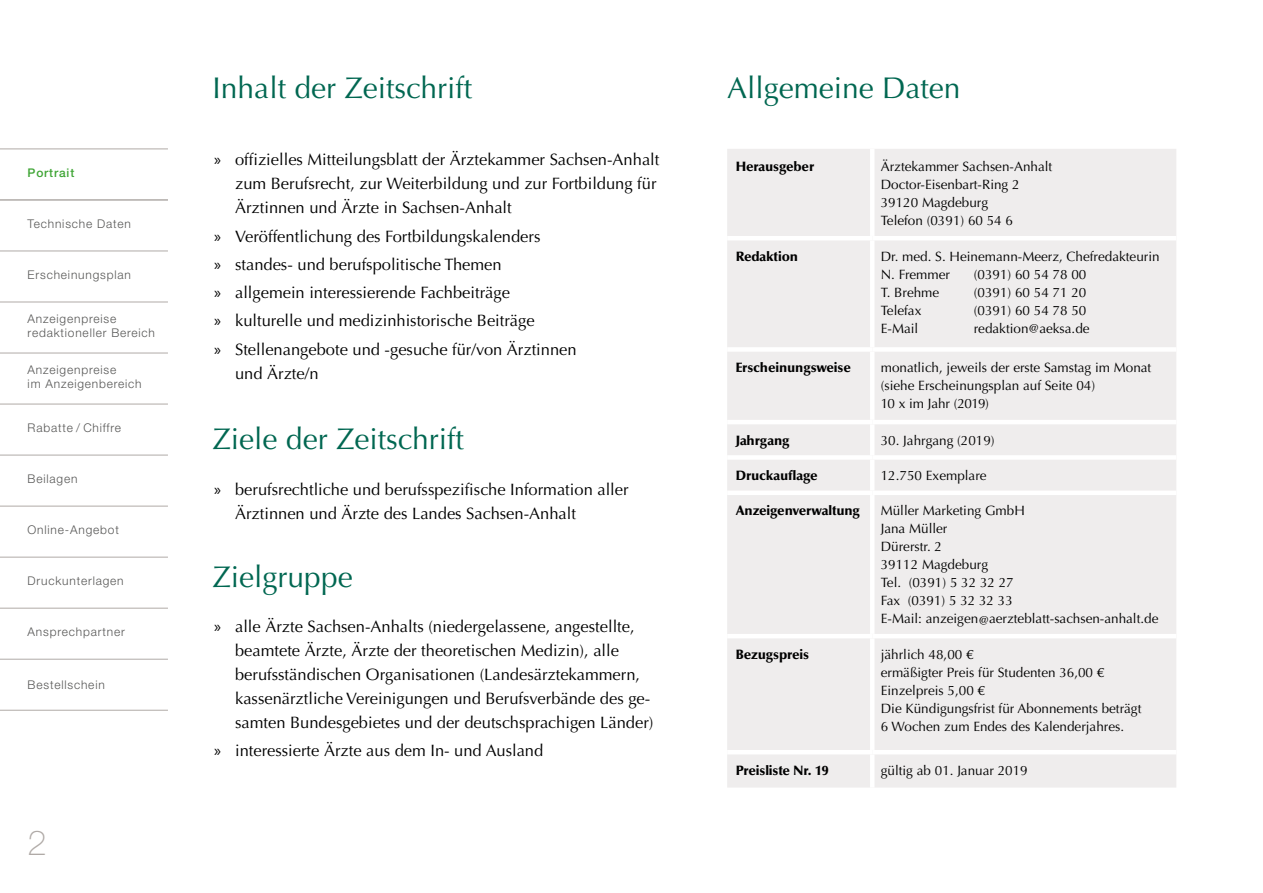
<style>
.page{position:relative;width:1263px;height:893px;background:#fff}
.page>*{position:absolute;margin:0;border:0;box-sizing:border-box;transform-origin:0 0}
.t1{font:100 34.5px "Helvetica Neue LT Std";color:#b0aaa7}
.t2{font:30px "Optima LT";color:#006751}
.t3{font:16.5px/24px "Optima LT";color:#000}
.t4{font:13.5px/18px "Optima LT";color:#000}
.t5{font:900 13.5px "Optima LT";letter-spacing:-.01em;color:#000}
.t6{font:300 12px/14.4px "Helvetica Neue LT Std";letter-spacing:.07em;color:#575756}
.t7{font:500 12px "Helvetica Neue LT Std";letter-spacing:.07em;color:#3fa535}
.s1{font-family:"Myriad Pro"}
</style>
<div class="page">
<hr style="left:0;top:200px;width:168px;height:1px;background:#b0aaa7">
<hr style="left:0;top:149px;width:168px;height:1px;background:#b0aaa7">
<hr style="left:0;top:251px;width:168px;height:1px;background:#b0aaa7">
<hr style="left:0;top:302px;width:168px;height:1px;background:#b0aaa7">
<hr style="left:0;top:353px;width:168px;height:1px;background:#b0aaa7">
<hr style="left:0;top:404px;width:168px;height:1px;background:#b0aaa7">
<hr style="left:0;top:455px;width:168px;height:1px;background:#b0aaa7">
<hr style="left:0;top:608px;width:168px;height:1px;background:#b0aaa7">
<hr style="left:0;top:506px;width:168px;height:1px;background:#b0aaa7">
<hr style="left:0;top:659px;width:168px;height:1px;background:#b0aaa7">
<hr style="left:0;top:557px;width:168px;height:1px;background:#b0aaa7">
<hr style="left:0;top:710px;width:168px;height:1px;background:#b0aaa7">
<div style="left:727px;top:149px;width:449px;height:639px;background:#efeded"></div>
<hr style="left:870px;top:149px;width:4px;height:87px;background:#fff">
<hr style="left:727px;top:236px;width:145px;height:4px;background:#fff">
<hr style="left:872px;top:236px;width:304px;height:4px;background:#fff">
<hr style="left:870px;top:240px;width:4px;height:107px;background:#fff">
<div style="left:727px;top:347px;width:145px;height:5px;background:#fff"></div>
<div style="left:872px;top:347px;width:304px;height:5px;background:#fff"></div>
<hr style="left:870px;top:352px;width:4px;height:68px;background:#fff">
<hr style="left:727px;top:420px;width:145px;height:4px;background:#fff">
<hr style="left:872px;top:420px;width:304px;height:4px;background:#fff">
<hr style="left:870px;top:424px;width:4px;height:31px;background:#fff">
<div style="left:727px;top:455px;width:145px;height:5px;background:#fff"></div>
<div style="left:872px;top:455px;width:304px;height:5px;background:#fff"></div>
<hr style="left:870px;top:460px;width:4px;height:31px;background:#fff">
<hr style="left:727px;top:491px;width:145px;height:4px;background:#fff">
<hr style="left:872px;top:491px;width:304px;height:4px;background:#fff">
<hr style="left:870px;top:495px;width:4px;height:139px;background:#fff">
<hr style="left:727px;top:634px;width:145px;height:4px;background:#fff">
<hr style="left:872px;top:634px;width:304px;height:4px;background:#fff">
<hr style="left:870px;top:638px;width:4px;height:112px;background:#fff">
<hr style="left:727px;top:750px;width:145px;height:4px;background:#fff">
<hr style="left:872px;top:750px;width:304px;height:4px;background:#fff">
<hr style="left:870px;top:754px;width:4px;height:34px;background:#fff">
<p class="t7" style="left:28px;top:166px;width:48px">Portrait</p>
<p class="t6" style="left:28px;top:216px;width:105px">Technische Daten</p>
<p class="t6" style="left:28px;top:267px;width:105px">Erscheinungsplan</p>
<p class="t6" style="left:28px;top:311px;width:129px">Anzeigenpreise redaktioneller Bereich</p>
<p class="t6" style="left:28px;top:362px;width:116px">Anzeigenpreise<br>im Anzeigenbereich</p>
<p class="t6" style="left:28px;top:420px;width:95px">Rabatte / Chiffre</p>
<p class="t6" style="left:28px;top:471px;width:51px">Beilagen</p>
<p class="t6" style="left:28px;top:523px;width:93px">Online-Angebot</p>
<p class="t6" style="left:28px;top:574px;width:98px">Druckunterlagen</p>
<p class="t6" style="left:28px;top:625px;width:99px">Ansprechpartner</p>
<p class="t6" style="left:28px;top:678px;width:79px">Bestellschein</p>
<h1 class="t1" style="left:28px;top:823px;width:21px">2</h1>
<h2 class="t2" style="left:213px;top:71px;width:261px">Inhalt der Zeitschrift</h2>
<p class="t3" style="left:235px;top:148px;width:426px;text-indent:-21px"><span class="s1">»</span> offizielles Mitteilungsblatt der Ärztekammer Sachsen-Anhalt zum Berufsrecht, zur Weiterbildung und zur Fortbildung für<br>Ärztinnen und Ärzte in Sachsen-Anhalt</p>
<p class="t3" style="left:214px;top:222px;width:364px;line-height:28.2px"><span class="s1">»</span> Veröffentlichung des Fortbildungskalenders<br><span class="s1">»</span> standes- und berufspolitische Themen<br><span class="s1">»</span> allgemein interessierende Fachbeiträge<br><span class="s1">»</span> kulturelle und medizinhistorische Beiträge<br><span class="s1">»</span> Stellenangebote und -gesuche für/von Ärztinnen</p>
<p class="t3" style="left:235px;top:361px;width:85px">und Ärzte/n</p>
<h2 class="t2" style="left:213px;top:422px;width:253px">Ziele der Zeitschrift</h2>
<p class="t3" style="left:235px;top:477px;width:395px;text-indent:-21px"><span class="s1">»</span> berufsrechtliche und berufsspezifische Information aller<br>Ärztinnen und Ärzte des Landes Sachsen-Anhalt</p>
<h2 class="t2" style="left:213px;top:559px;width:142px">Zielgruppe</h2>
<p class="t3" style="left:235px;top:615px;width:420px;text-indent:-21px"><span class="s1">»</span> alle Ärzte Sachsen-Anhalts (niedergelassene, angestellte, beamtete Ärzte, Ärzte der theoretischen Medizin), alle berufsständischen Organisationen (Landesärztekammern, kassenärztliche Vereinigungen und Berufsverbände des ge&shy;samten Bundesgebietes und der deutschsprachigen Länder)</p>
<p class="t3" style="left:214px;top:739px;width:331px"><span class="s1">»</span> interessierte Ärzte aus dem In- und Ausland</p>
<h2 class="t2" style="left:727px;top:71px;width:235px">Allgemeine Daten</h2>
<p class="t5" style="left:736px;top:159px;width:80px">Herausgeber</p>
<p class="t4" style="left:881px;top:158px;width:173px">Ärztekammer Sachsen-Anhalt<br>Doctor-Eisenbart-Ring 2<br>39120 Magdeburg<br>Telefon (0391) 60 54 6</p>
<p class="t5" style="left:736px;top:248px;width:64px">Redaktion</p>
<p class="t4" style="left:881px;top:247px;width:280px">Dr. med. S. Heinemann-Meerz, Chefredakteurin<br>N. Fremmer</p>
<p class="t4" style="left:974px;top:265px;width:114px">(0391) 60 54 78 00</p>
<p class="t4" style="left:881px;top:283px;width:60px">T. Brehme</p>
<p class="t4" style="left:974px;top:283px;width:114px">(0391) 60 54 71 20</p>
<p class="t4" style="left:881px;top:301px;width:42px">Telefax</p>
<p class="t4" style="left:974px;top:301px;width:114px">(0391) 60 54 78 50</p>
<p class="t4" style="left:881px;top:319px;width:39px">E-Mail</p>
<p class="t4" style="left:974px;top:319px;width:117px">redaktion@aeksa.de</p>
<p class="t5" style="left:736px;top:359px;width:117px">Erscheinungsweise</p>
<p class="t4" style="left:881px;top:359px;width:272px">monatlich, jeweils der erste Samstag im Monat (siehe Erscheinungsplan auf Seite 04)<br>10 x im Jahr (2019)</p>
<p class="t5" style="left:736px;top:432px;width:55px">Jahrgang</p>
<p class="t4" style="left:881px;top:431px;width:115px">30. Jahrgang (2019)</p>
<p class="t5" style="left:736px;top:467px;width:84px">Druckauflage</p>
<p class="t4" style="left:881px;top:467px;width:107px">12.750 Exemplare</p>
<p class="t5" style="left:736px;top:503px;width:126px">Anzeigenverwaltung</p>
<p class="t4" style="left:881px;top:502px;width:279px">Müller Marketing GmbH<br>Jana Müller<br>Dürerstr. 2<br>39112 Magdeburg<br>Tel. (0391) 5 32 32 27<br>Fax (0391) 5 32 32 33<br>E-Mail: anzeigen@aerzteblatt-sachsen-anhalt.de</p>
<p class="t5" style="left:736px;top:646px;width:75px">Bezugspreis</p>
<p class="t4" style="left:881px;top:645px;width:262px">jährlich 48,00 €<br>ermäßigter Preis für Studenten 36,00 €<br>Einzelpreis 5,00 €<br>Die Kündigungsfrist für Abonnements beträgt<br>6 Wochen zum Endes des Kalenderjahres.</p>
<p class="t5" style="left:736px;top:762px;width:94px">Preisliste Nr. 19</p>
<p class="t4" style="left:881px;top:761px;width:148px">gültig ab 01. Januar 2019</p>
</div>
